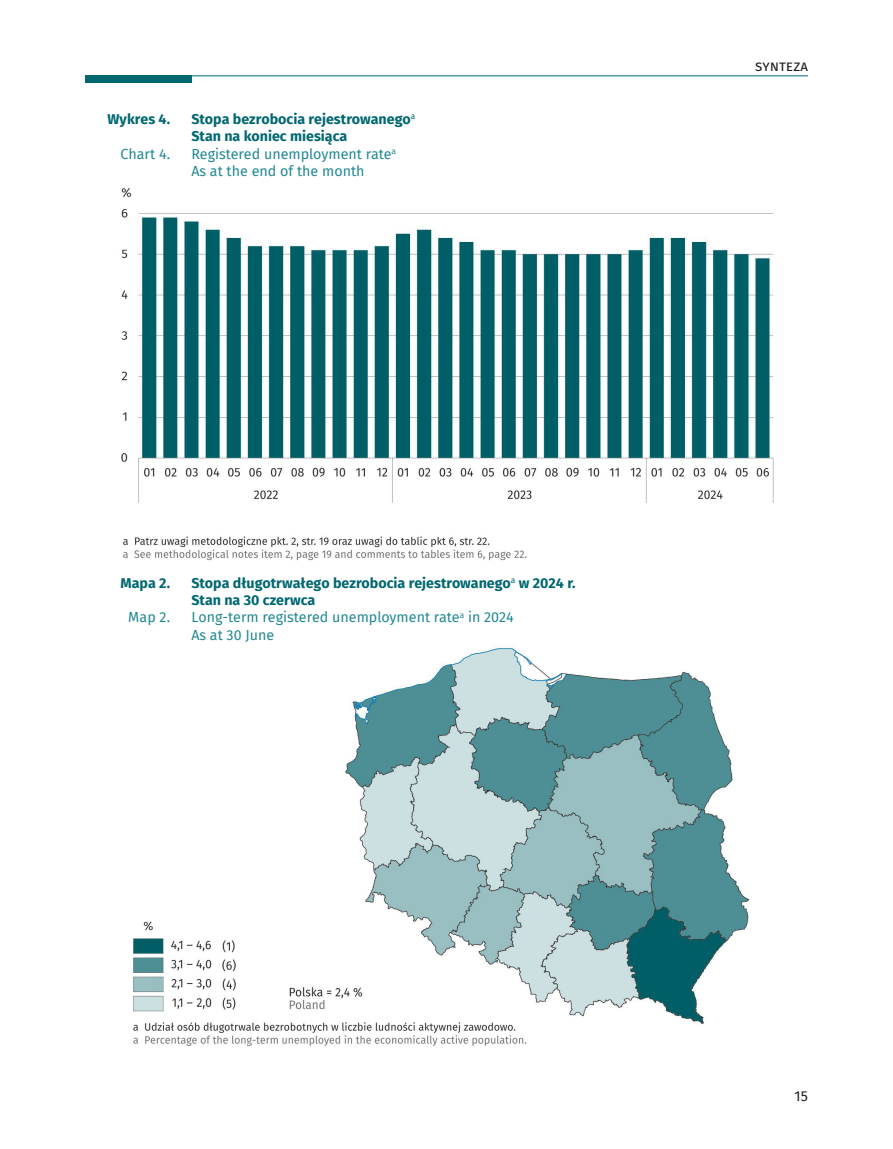
<style>
.page{position:relative;width:893px;height:1149px;background:#fff}
.page>*{position:absolute;margin:0;border:0;box-sizing:border-box;transform-origin:0 0}
.t1{font:15px "Fira Sans";color:#231f20}
.tyt_mapy_PL{font:700 14.25px "Fira Sans";color:#006770}
.tyt_mapy_ANG{font:14.25px "Fira Sans";color:#218892}
.tyt_wykresu_PL{font:700 14.25px "Fira Sans";color:#006770}
.tyt_wykresu_ANG{font:14.25px "Fira Sans";color:#218892}
.tyt_wykresu_stan_PL{font:700 14.25px "Fira Sans";color:#006770}
.tyt_wykresu_stan_ANG{font:14.25px "Fira Sans";color:#218892}
.tyt_mapy_stan_PL{font:700 14.25px "Fira Sans";color:#006770}
.tyt_mapy_stan_ANG{font:14.25px "Fira Sans";color:#218892}
.t2{font:14.25px "Fira Sans";color:#231f20}
</style>
<div class="page">
<hr style="left:191px;top:75px;width:617px;height:1px;background:#006770">
<div style="left:85px;top:75px;width:106px;height:8px;background:#006770"></div>
<img style="left:121px;top:188px;width:653px;height:373px">
<img style="left:133px;top:645px;width:616px;height:401px">
<p class="tyt_wykresu_PL" style="left:108px;top:107px;width:64px">Wykres 4.</p>
<p class="tyt_wykresu_PL" style="left:191px;top:107px;width:225px">Stopa bezrobocia rejestrowanego<sup>a</sup></p>
<p class="tyt_wykresu_stan_PL" style="left:191px;top:124px;width:158px">Stan na koniec miesiąca</p>
<p class="tyt_wykresu_ANG" style="left:120px;top:143px;width:51px">Chart 4.</p>
<p class="tyt_wykresu_ANG" style="left:191px;top:143px;width:206px">Registered unemployment rate<sup>a</sup></p>
<p class="tyt_wykresu_stan_ANG" style="left:191px;top:160px;width:175px">As at the end of the month</p>
<p class="tyt_mapy_PL" style="left:120px;top:570px;width:51px">Mapa 2.</p>
<p class="tyt_mapy_PL" style="left:191px;top:570px;width:386px">Stopa długotrwałego bezrobocia rejestrowanego<sup>a</sup> w 2024 r.</p>
<p class="tyt_mapy_stan_PL" style="left:191px;top:588px;width:125px">Stan na 30 czerwca</p>
<p class="tyt_mapy_ANG" style="left:128px;top:606px;width:43px">Map 2.</p>
<p class="tyt_mapy_ANG" style="left:191px;top:606px;width:324px">Long-term registered unemployment rate<sup>a</sup> in 2024</p>
<p class="tyt_mapy_stan_ANG" style="left:191px;top:623px;width:84px">As at 30 June</p>
<p class="t1" style="left:755px;top:54px;width:54px">synteza</p>
<p class="t2" style="left:795px;top:1084px;width:15px">15</p>
</div>
